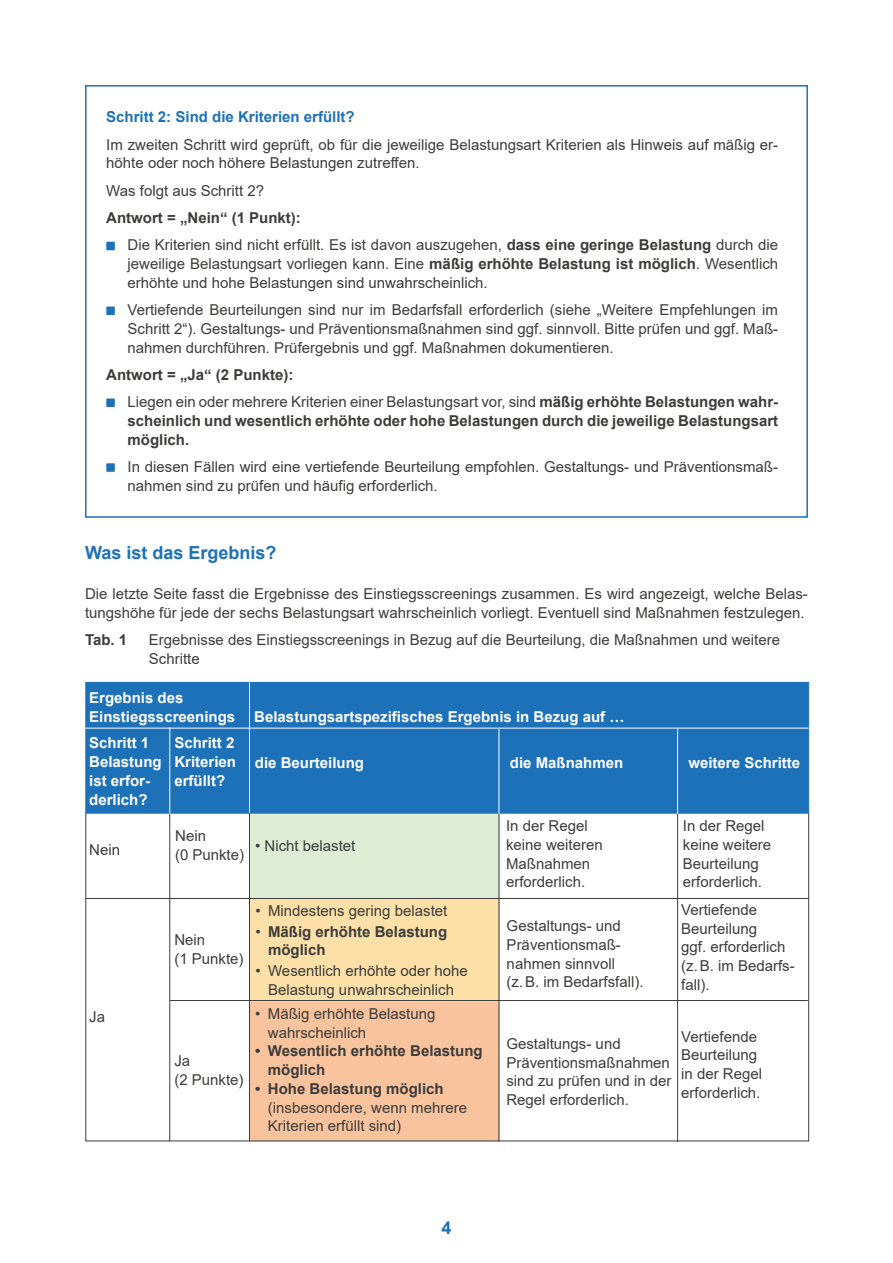
<style>
.page{position:relative;width:893px;height:1263px;background:#fff}
.page>*{position:absolute;margin:0;border:0;box-sizing:border-box;transform-origin:0 0}
.H2{font:700 18px "Arial";color:#1d71b8}
.Fließt10p{font:15px/18.8px "Arial";color:#3c3c3b}
.Text_Tabelle{font:15px/18.8px "Arial";color:#3c3c3b}
.Fließt10p-2{font:700 15px/18.8px "Arial";color:#3c3c3b;text-align:justify}
.Fließt10p-3{font:700 15px/18.8px "Arial";color:#fff}
.Liste_Tabelle_Kopie{font:15px/18.8px "Arial";color:#3c3c3b}
.Beschriftung_Tabelle{font:15px/18.8px "Arial";color:#3c3c3b}
.Liste_Tabelle_Kopie-2{font:700 15px/18.8px "Arial";color:#3c3c3b}
.H3{font:700 15px "Arial";color:#1d71b8}
.Beschriftung_Tabelle-2{font:700 15px "Arial";color:#3c3c3b}
.s1{font-weight:700}
.s2{font-weight:400}
</style>
<div class="page">
<div style="left:249px;top:814px;width:251px;height:84px;background:#e0edd5"></div>
<div style="left:249px;top:898px;width:251px;height:103px;background:#fce0a8;border:1px solid #e0edd5"></div>
<div style="left:249px;top:1001px;width:251px;height:141px;background:#f9c39d;border:1px solid #e0edd5"></div>
<hr style="left:169px;top:814px;width:1px;height:327px;background:#3c3c3b">
<hr style="left:249px;top:813px;width:1px;height:328px;background:#3c3c3b">
<hr style="left:677px;top:814px;width:1px;height:328px;background:#3c3c3b">
<hr style="left:499px;top:814px;width:1px;height:327px;background:#3c3c3b">
<hr style="left:85px;top:813px;width:1px;height:328px;background:#3c3c3b">
<hr style="left:808px;top:813px;width:1px;height:328px;background:#3c3c3b">
<hr style="left:170px;top:1000px;width:637px;height:1px;background:#3c3c3b">
<hr style="left:85px;top:898px;width:723px;height:1px;background:#3c3c3b">
<hr style="left:86px;top:1140px;width:723px;height:1px;background:#3c3c3b">
<div style="left:106px;top:242px;width:9px;height:8px;background:#1d71b8"></div>
<div style="left:106px;top:306px;width:9px;height:9px;background:#1d71b8"></div>
<div style="left:106px;top:398px;width:9px;height:9px;background:#1d71b8"></div>
<div style="left:106px;top:463px;width:9px;height:9px;background:#1d71b8"></div>
<div style="left:85px;top:85px;width:723px;height:433px;border:2px solid #1d71b8"></div>
<div style="left:85px;top:682px;width:724px;height:131px;background:#1d71b8"></div>
<hr style="left:169px;top:727px;width:1px;height:86px;background:#fff">
<hr style="left:85px;top:728px;width:723px;height:1px;background:#fff">
<hr style="left:249px;top:683px;width:1px;height:129px;background:#fff">
<hr style="left:499px;top:729px;width:1px;height:84px;background:#fff">
<hr style="left:677px;top:729px;width:1px;height:84px;background:#fff">
<p class="H3" style="left:106px;top:107px;width:250px">Schritt 2: Sind die Kriterien erfüllt?</p>
<p class="Fließt10p" style="left:106px;top:135px;width:673px">Im zweiten Schritt wird geprüft, ob für die jeweilige Belastungsart Kriterien als Hinweis auf mäßig er&shy;höhte oder noch höhere Belastungen zutreffen.</p>
<p class="Fließt10p" style="left:106px;top:181px;width:159px">Was folgt aus Schritt 2?</p>
<p class="Fließt10p-2" style="left:106px;top:209px;width:196px">Antwort = „Nein“ (1 Punkt):</p>
<p class="Fließt10p" style="left:128px;top:235px;width:652px;text-align:justify">Die Kriterien sind nicht erfüllt. Es ist davon auszugehen, <span class="s1">dass eine geringe Belastung</span> durch die jeweilige Belastungsart vorliegen kann. Eine <span class="s1">mäßig erhöhte Belastung ist möglich</span>. Wesentlich erhöhte und hohe Belastungen sind unwahrscheinlich.</p>
<p class="Fließt10p" style="left:128px;top:300px;width:652px;text-align:justify">Vertiefende Beurteilungen sind nur im Bedarfsfall erforderlich (siehe „Weitere Empfehlungen im Schritt 2“). Gestaltungs- und Präventionsmaßnahmen sind ggf. sinnvoll. Bitte prüfen und ggf. Maß&shy;nahmen durchführen. Prüfergebnis und ggf. Maßnahmen dokumentieren.</p>
<p class="Fließt10p-2" style="left:106px;top:365px;width:189px">Antwort = „Ja“ (2 Punkte):</p>
<p class="Fließt10p-2" style="left:128px;top:393px;width:652px"><span class="s2">Liegen ein oder mehrere Kriterien einer Belastungsart vor, sind</span> mäßig erhöhte Belastungen wahr&shy;scheinlich und wesentlich erhöhte oder hohe Belastungen durch die jeweilige Belastungsart möglich.</p>
<p class="Fließt10p" style="left:128px;top:457px;width:652px">In diesen Fällen wird eine vertiefende Beurteilung empfohlen. Gestaltungs- und Präventionsmaß&shy;nahmen sind zu prüfen und häufig erforderlich.</p>
<p class="H2" style="left:85px;top:540px;width:193px">Was ist das Ergebnis?</p>
<p class="Fließt10p" style="left:85px;top:584px;width:724px">Die letzte Seite fasst die Ergebnisse des Einstiegsscreenings zusammen. Es wird angezeigt, welche Belas&shy;tungshöhe für jede der sechs Belastungsart wahrscheinlich vorliegt. Eventuell sind Maßnahmen festzulegen.</p>
<p class="Beschriftung_Tabelle-2" style="left:85px;top:629px;width:44px">Tab. 1</p>
<p class="Beschriftung_Tabelle" style="left:149px;top:630px;width:633px">Ergebnisse des Einstiegsscreenings in Bezug auf die Beurteilung, die Maßnahmen und weitere<br>Schritte</p>
<p class="Fließt10p-3" style="left:89px;top:688px;width:147px">Ergebnis des<br>Einstiegsscreenings</p>
<p class="Fließt10p-3" style="left:254px;top:707px;width:372px">Belastungsartspezifisches Ergebnis in Bezug auf …</p>
<p class="Fließt10p-3" style="left:89px;top:734px;width:74px">Schritt 1<br>Belastung ist erfor&shy;derlich?</p>
<p class="Fließt10p-3" style="left:174px;top:734px;width:63px;text-align:justify">Schritt 2<br>Kriterien erfüllt?</p>
<p class="Fließt10p-3" style="left:255px;top:754px;width:111px">die Beurteilung</p>
<p class="Fließt10p-3" style="left:510px;top:754px;width:115px">die Maßnahmen</p>
<p class="Fließt10p-3" style="left:688px;top:754px;width:113px">weitere Schritte</p>
<p class="Fließt10p" style="left:89px;top:840px;width:32px">Nein</p>
<p class="Fließt10p" style="left:89px;top:1007px;width:17px">Ja</p>
<p class="Fließt10p" style="left:175px;top:826px;width:70px">Nein<br>(0 Punkte)</p>
<p class="Fließt10p" style="left:255px;top:836px;width:102px">• Nicht belastet</p>
<p class="Fließt10p" style="left:174px;top:930px;width:71px">Nein<br>(1 Punkte)</p>
<p class="Text_Tabelle" style="left:174px;top:1051px;width:17px">Ja</p>
<p class="Text_Tabelle" style="left:174px;top:1070px;width:71px">(2 Punkte)</p>
<p class="Fließt10p" style="left:255px;top:901px;width:193px">• Mindestens gering belastet</p>
<p class="Fließt10p-2" style="left:268px;top:922px;width:181px;text-indent:-13px"><span class="s2">•</span> Mäßig erhöhte Belastung möglich</p>
<p class="Fließt10p" style="left:255px;top:961px;width:214px;text-align:center">• Wesentlich erhöhte oder hohe<br>Belastung unwahrscheinlich</p>
<p class="Liste_Tabelle_Kopie" style="left:268px;top:1004px;width:169px;text-indent:-13px">• Mäßig erhöhte Belastung wahrscheinlich</p>
<p class="Liste_Tabelle_Kopie-2" style="left:268px;top:1042px;width:216px;text-indent:-13px">• Wesentlich erhöhte Belastung möglich</p>
<p class="Liste_Tabelle_Kopie" style="left:268px;top:1079px;width:201px;text-indent:-13px"><span class="s1">• Hohe Belastung möglich </span>(insbesondere, wenn mehrere<br>Kriterien erfüllt sind)</p>
<p class="Fließt10p" style="left:506px;top:816px;width:98px">In der Regel keine weiteren<br>Maßnahmen erforderlich.</p>
<p class="Fließt10p" style="left:683px;top:816px;width:90px">In der Regel keine weitere<br>Beurteilung erforderlich.</p>
<p class="Text_Tabelle" style="left:507px;top:916px;width:138px">Gestaltungs- und<br>Präventionsmaß&shy;nahmen sinnvoll (z.B. im Bedarfsfall).</p>
<p class="Text_Tabelle" style="left:681px;top:900px;width:115px">Vertiefende<br>Beurteilung<br>ggf. erforderlich (z.B. im Bedarfs&shy;fall).</p>
<p class="Text_Tabelle" style="left:506px;top:1034px;width:167px">Gestaltungs- und<br>Präventionsmaßnahmen sind zu prüfen und in der<br>Regel erforderlich.</p>
<p class="Text_Tabelle" style="left:681px;top:1027px;width:82px">Vertiefende<br>Beurteilung in der Regel erforderlich.</p>
<p class="H2" style="left:441px;top:1214px;width:12px">4</p>
</div>
